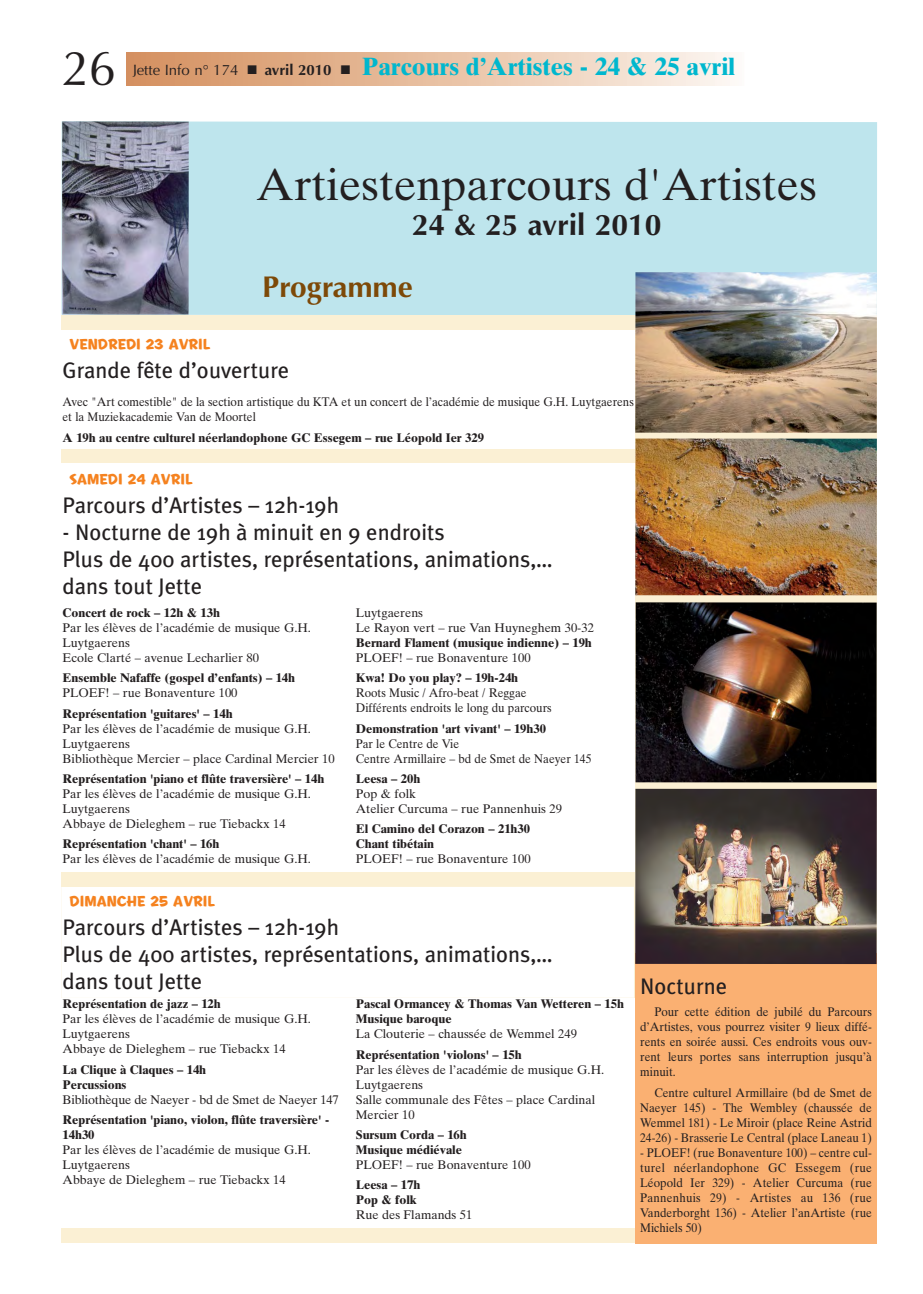
<style>
.page{position:relative;width:923px;height:1294px;background:#fff}
.page>*{position:absolute;margin:0;border:0;box-sizing:border-box;transform-origin:0 0}
.t1{font:49.25px "Optima";color:#231f20}
.t2{font:45px "Times Ten";color:#231f20}
.t3{font:700 30px "Optima";color:#231f20}
.t4{font:700 30px "Optima";color:#7d4908}
.t5{font:700 25px "Times Ten";color:#00b7ce}
.t6{font:22.5px/27px "Meta Plus";color:#231f20}
.t7{font:15px "Las Vegas OT Castaway";color:#f5821f}
.t8{font:12.5px/15px "Times Ten";color:#231f20}
.t9{font:12.5px/15px "Times Ten";color:#231f20;text-align:justify;scale:.93 1}
.t10{font:700 12.5px/15px "Times Ten";color:#231f20}
.s1{font-family:"Optima";font-weight:400;font-size:15px;color:#231f20}
.s2{color:#231f20}
.s3{font-family:"Optima";font-size:15px;color:#231f20}
</style>
<div class="page">
<div style="left:127px;top:52px;width:617px;height:34px;background:linear-gradient(to right,#d48d5a,#fcf6f0)"></div>
<div style="left:61px;top:121px;width:815px;height:194px;background:#bee5ed"></div>
<div style="left:61px;top:315px;width:815px;height:928px;background:#fbf0d4"></div>
<div style="left:635px;top:953px;width:241px;height:290px;background:#fab072"></div>
<img style="left:635px;top:789px;width:241px;height:175px">
<img style="left:62px;top:121px;width:127px;height:194px">
<img style="left:635px;top:439px;width:241px;height:156px">
<img style="left:635px;top:272px;width:241px;height:161px">
<img style="left:635px;top:602px;width:241px;height:181px">
<div style="left:61px;top:571px;width:574px;height:301px;background:#fff"></div>
<div style="left:61px;top:331px;width:574px;height:118px;background:#fff"></div>
<div style="left:61px;top:998px;width:574px;height:229px;background:#fff"></div>
<div style="left:61px;top:463px;width:574px;height:142px;background:#fff"></div>
<div style="left:61px;top:887px;width:572px;height:111px;background:#fff"></div>
<h1 class="t1" style="left:61px;top:47px;width:56px">26</h1>
<h3 class="t5" style="left:133px;top:58px;width:603px"><span class="s1">Jette Info n° 174</span> <span class="s2">■</span> <span class="s3">avril 2010</span> <span class="s2">■</span> Parcours d’Artistes - 24 &amp; 25 avril</h3>
<h2 class="t2" style="left:256px;top:168px;width:562px">Artiestenparcours d'Artistes</h2>
<h3 class="t3" style="left:411px;top:212px;width:251px">24 &amp; 25 avril 2010</h3>
<h3 class="t4" style="left:262px;top:274px;width:152px">Programme</h3>
<p class="t7" style="left:70px;top:339px;width:142px">VENDREDI 23 AVRIL</p>
<h3 class="t6" style="left:63px;top:358px;width:228px">Grande fête d’ouverture</h3>
<p class="t9" style="left:62px;top:396px;width:615px">Avec "Art comestible" de la section artistique du KTA et un concert de l’académie de musique G.H. Luytgaerens et la Muziekacademie Van de Moortel</p>
<p class="t10" style="left:63px;top:431px;width:423px">A 19h au centre culturel néerlandophone GC Essegem – rue Léopold Ier 329</p>
<p class="t7" style="left:70px;top:474px;width:124px">SAMEDI 24 AVRIL</p>
<h3 class="t6" style="left:63px;top:493px;width:278px">Parcours d’Artistes – 12h-19h</h3>
<h3 class="t6" style="left:63px;top:520px;width:491px">- Nocturne de 19h à minuit en 9 endroits<br>Plus de 400 artistes, représentations, animations,… dans tout Jette</h3>
<p class="t10" style="left:63px;top:606px;width:159px">Concert de rock – 12h &amp; 13h</p>
<p class="t8" style="left:63px;top:621px;width:250px">Par les élèves de l’académie de musique G.H.<br>Luytgaerens<br>Ecole Clarté – avenue Lecharlier 80</p>
<p class="t10" style="left:63px;top:672px;width:234px">Ensemble Nafaffe (gospel d’enfants) – 14h</p>
<p class="t8" style="left:63px;top:687px;width:176px">PLOEF! – rue Bonaventure 100</p>
<p class="t10" style="left:63px;top:707px;width:172px">Représentation 'guitares' – 14h</p>
<p class="t8" style="left:63px;top:722px;width:273px">Par les élèves de l’académie de musique G.H.<br>Luytgaerens<br>Bibliothèque Mercier – place Cardinal Mercier 10</p>
<p class="t10" style="left:63px;top:772px;width:263px">Représentation 'piano et flûte traversière' – 14h</p>
<p class="t8" style="left:63px;top:787px;width:250px">Par les élèves de l’académie de musique G.H.<br>Luytgaerens<br>Abbaye de Dieleghem – rue Tiebackx 14</p>
<p class="t10" style="left:63px;top:838px;width:158px">Représentation 'chant' – 16h</p>
<p class="t8" style="left:63px;top:853px;width:250px">Par les élèves de l’académie de musique G.H.</p>
<p class="t8" style="left:355px;top:606px;width:240px">Luytgaerens<br>Le Rayon vert – rue Van Huyneghem 30-32</p>
<p class="t10" style="left:355px;top:636px;width:237px">Bernard Flament (musique indienne) – 19h</p>
<p class="t8" style="left:355px;top:651px;width:176px">PLOEF! – rue Bonaventure 100</p>
<p class="t10" style="left:355px;top:672px;width:164px">Kwa! Do you play? – 19h-24h</p>
<p class="t9" style="left:355px;top:687px;width:212px">Roots Music / Afro-beat / Reggae<br>Différents endroits le long du parcours</p>
<p class="t10" style="left:355px;top:722px;width:192px">Demonstration 'art vivant' – 19h30</p>
<p class="t9" style="left:355px;top:737px;width:255px">Par le Centre de Vie<br>Centre Armillaire – bd de Smet de Naeyer 145</p>
<p class="t10" style="left:355px;top:772px;width:66px">Leesa – 20h</p>
<p class="t8" style="left:355px;top:787px;width:208px">Pop &amp; folk<br>Atelier Curcuma – rue Pannenhuis 29</p>
<p class="t10" style="left:355px;top:823px;width:176px">El Camino del Corazon – 21h30<br>Chant tibétain</p>
<p class="t8" style="left:355px;top:853px;width:176px">PLOEF! – rue Bonaventure 100</p>
<p class="t7" style="left:70px;top:895px;width:147px">DIMANCHE 25 AVRIL</p>
<h3 class="t6" style="left:62px;top:914px;width:491px">Parcours d’Artistes – 12h-19h<br>Plus de 400 artistes, représentations, animations,… dans tout Jette</h3>
<p class="t10" style="left:63px;top:998px;width:160px">Représentation de jazz – 12h</p>
<p class="t8" style="left:63px;top:1013px;width:250px">Par les élèves de l’académie de musique G.H.<br>Luytgaerens<br>Abbaye de Dieleghem – rue Tiebackx 14</p>
<p class="t10" style="left:63px;top:1063px;width:145px">La Clique à Claques – 14h<br>Percussions</p>
<p class="t8" style="left:63px;top:1093px;width:278px">Bibliothèque de Naeyer - bd de Smet de Naeyer 147</p>
<p class="t10" style="left:63px;top:1113px;width:268px">Représentation 'piano, violon, flûte traversière' -<br>14h30</p>
<p class="t8" style="left:63px;top:1143px;width:250px">Par les élèves de l’académie de musique G.H.<br>Luytgaerens<br>Abbaye de Dieleghem – rue Tiebackx 14</p>
<p class="t10" style="left:355px;top:998px;width:270px">Pascal Ormancey &amp; Thomas Van Wetteren – 15h<br>Musique baroque</p>
<p class="t8" style="left:355px;top:1028px;width:223px">La Clouterie – chaussée de Wemmel 249</p>
<p class="t10" style="left:355px;top:1048px;width:167px">Représentation 'violons' – 15h</p>
<p class="t8" style="left:355px;top:1063px;width:250px">Par les élèves de l’académie de musique G.H.<br>Luytgaerens<br>Salle communale des Fêtes – place Cardinal<br>Mercier 10</p>
<p class="t10" style="left:355px;top:1128px;width:113px">Sursum Corda – 16h<br>Musique médiévale</p>
<p class="t8" style="left:355px;top:1158px;width:176px">PLOEF! – rue Bonaventure 100</p>
<p class="t10" style="left:355px;top:1179px;width:66px">Leesa – 17h<br>Pop &amp; folk</p>
<p class="t8" style="left:355px;top:1209px;width:118px">Rue des Flamands 51</p>
<h3 class="t6" style="left:640px;top:974px;width:88px">Nocturne</h3>
<p class="t9" style="left:640px;top:1006px;width:250px;text-indent:14px">Pour cette édition de jubilé du Parcours d’Artistes, vous pourrez visiter 9 lieux diffé&shy;rents en soirée aussi. Ces endroits vous ouv&shy;rent leurs portes sans interruption jusqu’à minuit.</p>
<p class="t9" style="left:640px;top:1086px;width:250px;text-indent:14px">Centre culturel Armillaire (bd de Smet de Naeyer 145) - The Wembley (chaussée de Wemmel 181) - Le Miroir (place Reine Astrid 24-26) - Brasserie Le Central (place Laneau 1)</p>
<p class="t9" style="left:640px;top:1146px;width:250px">- PLOEF! (rue Bonaventure 100) – centre cul&shy;turel néerlandophone GC Essegem (rue Léopold Ier 329) - Atelier Curcuma (rue Pannenhuis 29) - Artistes au 136 (rue Vanderborght 136) - Atelier l’anArtiste (rue Michiels 50)</p>
</div>
